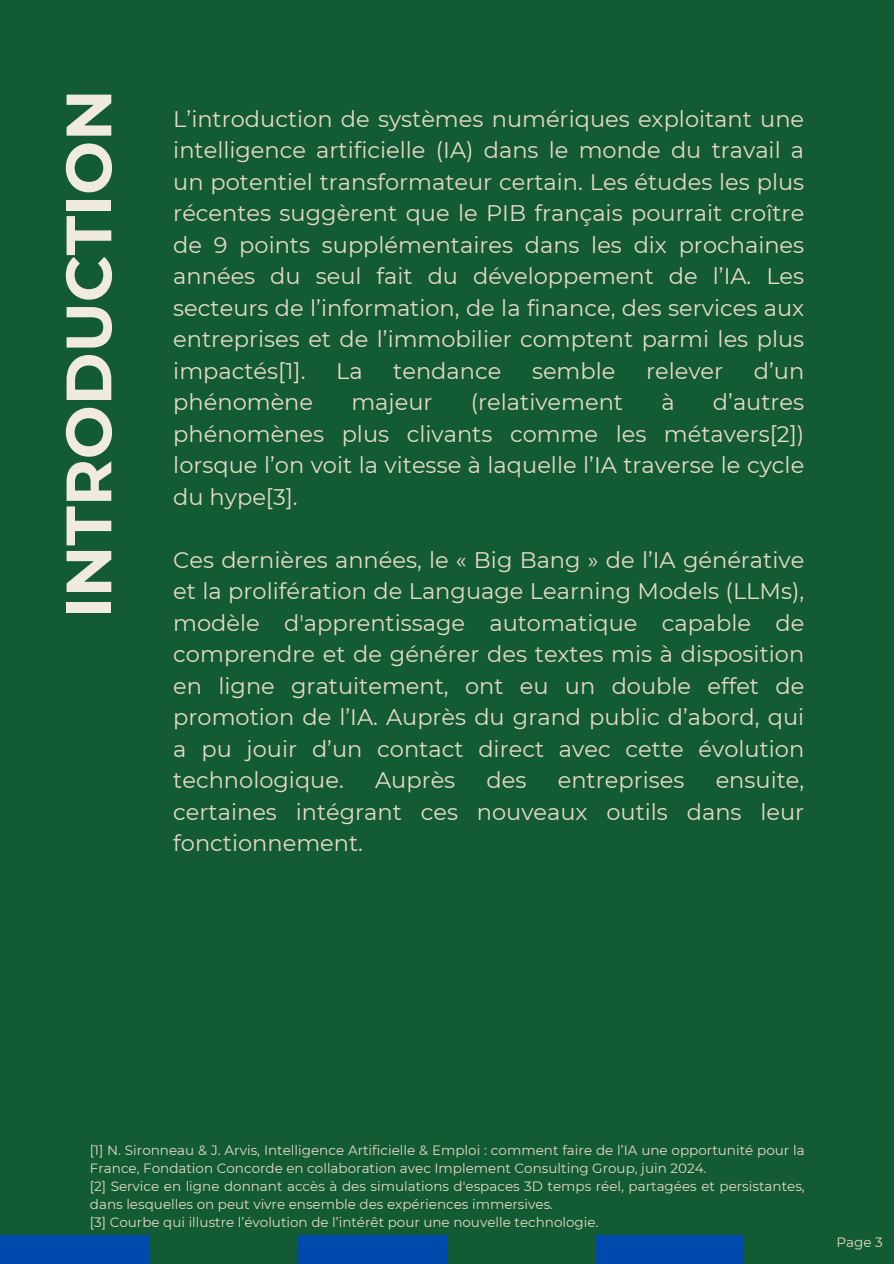
<style>
.page{position:relative;width:894px;height:1264px;background:#fff}
.page>*{position:absolute;margin:0;border:0;box-sizing:border-box;transform-origin:0 0}
.t1{font:700 63.9px "Montserrat";color:#f1eae0}
.t2{font:22.5px/31.5px "Montserrat";color:#e6dac6;text-align:justify}
.t3{font:13.5px/18px "Montserrat";color:#e6dac6}
</style>
<div class="page">
<div style="left:0;top:0;width:893px;height:1263px;background:#135b35"></div>
<div style="left:0;top:1235px;width:149px;height:28px;background:#004aad"></div>
<div style="left:298px;top:1235px;width:149px;height:28px;background:#004aad"></div>
<div style="left:595px;top:1235px;width:149px;height:28px;background:#004aad"></div>
<h1 class="t1" style="left:49px;top:618px;width:530px;rotate:-90deg">INTRODUCTION</h1>
<h2 class="t2" style="left:173px;top:103px;width:632px">L’introduction de systèmes numériques exploitant une intelligence artificielle (IA) dans le monde du travail a un potentiel transformateur certain. Les études les plus récentes suggèrent que le PIB français pourrait croître de 9 points supplémentaires dans les dix prochaines années du seul fait du développement de l’IA. Les secteurs de l’information, de la finance, des services aux entreprises et de l’immobilier comptent parmi les plus impactés[1].</h2>
<h2 class="t2" style="left:336px;top:355px;width:28px">La</h2>
<h2 class="t2" style="left:393px;top:355px;width:109px">tendance</h2>
<h2 class="t2" style="left:532px;top:355px;width:85px">semble</h2>
<h2 class="t2" style="left:646px;top:355px;width:79px">relever</h2>
<h2 class="t2" style="left:753px;top:355px;width:52px">d’un</h2>
<h2 class="t2" style="left:173px;top:386px;width:632px;text-indent:539px">d’autres phénomènes plus clivants comme les métavers[2]) lorsque l’on voit la vitesse à laquelle l’IA traverse le cycle du hype[3].</h2>
<h2 class="t2" style="left:173px;top:386px;width:141px">phénomène</h2>
<h2 class="t2" style="left:351px;top:386px;width:83px">majeur</h2>
<h2 class="t2" style="left:470px;top:386px;width:154px">(relativement</h2>
<h2 class="t2" style="left:661px;top:386px;width:15px">à</h2>
<h2 class="t2" style="left:173px;top:544px;width:632px">Ces dernières années, le « Big Bang » de l’IA générative et la prolifération de Language Learning Models (LLMs), modèle d'apprentissage automatique capable de comprendre et de générer des textes mis à disposition en ligne gratuitement, ont eu un double effet de promotion de l’IA. Auprès du grand public d’abord, qui a pu jouir d’un contact direct avec cette évolution technologique.</h2>
<h2 class="t2" style="left:173px;top:764px;width:632px;text-indent:542px">ensuite, certaines intégrant ces nouveaux outils dans leur fonctionnement.</h2>
<h2 class="t2" style="left:375px;top:764px;width:82px">Auprès</h2>
<h2 class="t2" style="left:486px;top:764px;width:41px">des</h2>
<h2 class="t2" style="left:557px;top:764px;width:128px">entreprises</h2>
<p class="t3" style="left:90px;top:1141px;width:716px">[1] N. Sironneau &amp; J. Arvis, Intelligence Artificielle &amp; Emploi : comment faire de l’IA une opportunité pour la<br>France, Fondation Concorde en collaboration avec Implement Consulting Group, juin 2024.</p>
<p class="t3" style="left:90px;top:1177px;width:716px">[2] Service en ligne donnant accès à des simulations d'espaces 3D temps réel, partagées et persistantes, dans lesquelles on peut vivre ensemble des expériences immersives.</p>
<p class="t3" style="left:90px;top:1213px;width:510px">[3] Courbe qui illustre l’évolution de l’intérêt pour une nouvelle technologie.</p>
<p class="t3" style="left:836px;top:1232px;width:48px">Page 3</p>
</div>
